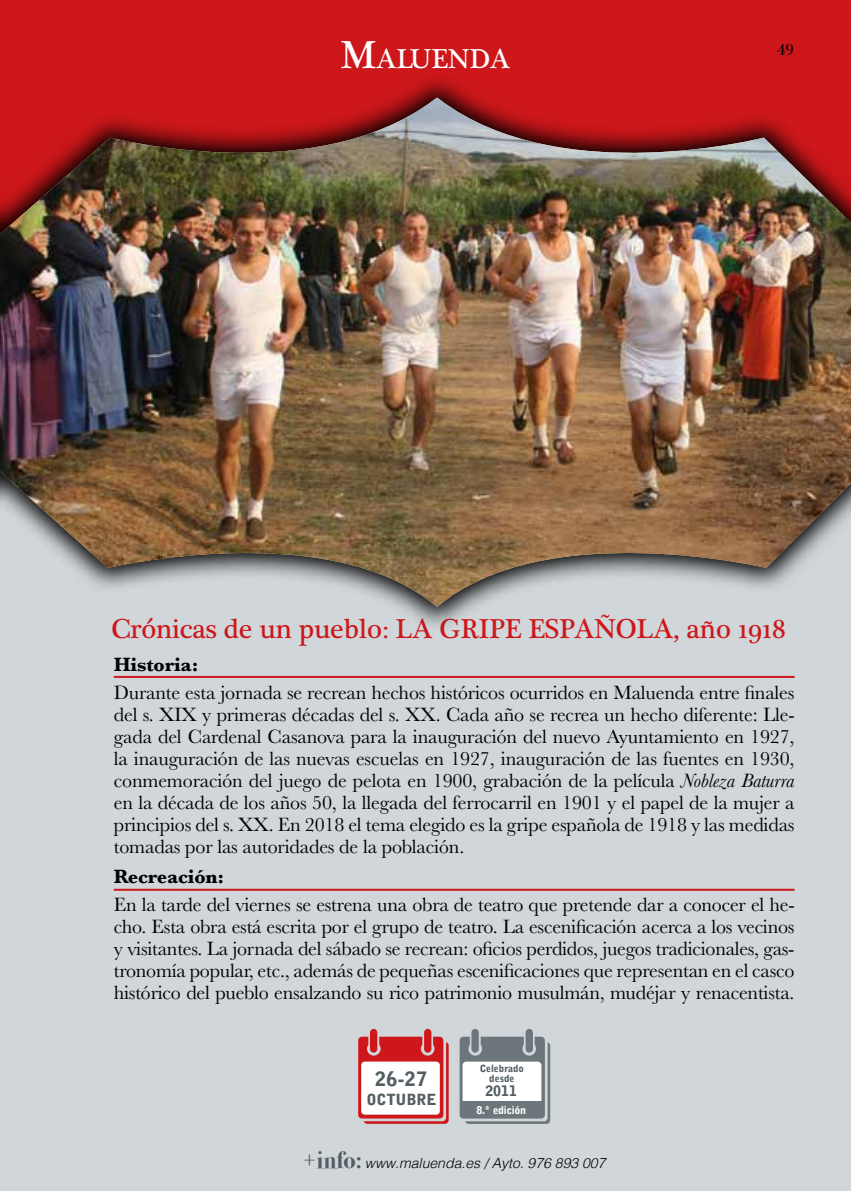
<style>
.page{position:relative;width:851px;height:1191px;background:#fff}
.page>*{position:absolute;margin:0;border:0;box-sizing:border-box;transform-origin:0 0}
.t1{font:28px "Plantagenet Cherokee";letter-spacing:-.01em;color:#cd171a}
.t2{font:28px "Plantagenet Cherokee";letter-spacing:-.015em;color:#fff}
.t3{font:20px/22px "Baskerville";letter-spacing:-.01em;color:#000;text-align:justify}
.t4{font:700 20px "Baskerville";letter-spacing:-.01em;color:#000}
.t5{font:900 19.8px "Bell Gothic Std";color:#535d62}
.t6{font:16px "Bodoni Svty Two ITCTT";color:#000}
.t7{font:900 15.4px "Bell Gothic Std";letter-spacing:-.015em;color:#535d62}
.t8{font:900 14.4px "Bell Gothic Std";color:#535d62}
.t9{font:italic 300 14px "Helvetica";color:#000}
.t10{font:900 10.8px "Bell Gothic Std";letter-spacing:-.025em;color:#fff}
.t11{font:900 9.8px/10px "Bell Gothic Std";color:#535d62;text-align:center}
.s1{font-size:40px}
.s2{font-style:italic}
.s3{font-family:"Bodoni Svty Two ITCTT";font-weight:700;font-style:normal;font-size:24px;color:#535d62}
</style>
<div class="page">
<div style="left:0;top:425px;width:850px;height:766px;background:#d1d6da"></div>
<div style="left:0;top:0;width:850px;height:268px;background:#cd171a"></div>
<hr style="left:114px;top:888px;width:680px;height:2px;background:#cd171a">
<hr style="left:114px;top:676px;width:680px;height:2px;background:#cd171a">
<img style="left:0;top:98px;width:850px;height:508px">
<div style="left:424px;top:1029px;width:7px;height:23px;background:#cd171a;border-radius:4px"></div>
<div style="left:370px;top:1029px;width:7px;height:23px;background:#cd171a;border-radius:4px"></div>
<svg style="left:358px;top:1036px;width:90px;height:87px;background:#e7a5a6"></svg>
<div style="left:525px;top:1029px;width:8px;height:23px;background:#6d767a;border-radius:4px"></div>
<div style="left:471px;top:1029px;width:7px;height:23px;background:#6d767a;border-radius:4px"></div>
<svg style="left:459px;top:1036px;width:91px;height:88px;background:#afb4b7"></svg>
<h1 class="t2" style="left:340px;top:42px;width:171px"><span class="s1">M</span>ALUENDA</h1>
<p class="t6" style="left:777px;top:36px;width:19px">49</p>
<h1 class="t1" style="left:111px;top:612px;width:675px">Crónicas de un pueblo: LA GRIPE ESPAÑOLA, año 1918</h1>
<p class="t4" style="left:114px;top:651px;width:86px">Historia:</p>
<p class="t3" style="left:114px;top:682px;width:682px">Durante esta jornada se recrean hechos históricos ocurridos en Maluenda entre finales del s. XIX y primeras décadas del s. XX. Cada año se recrea un hecho diferente: Lle&shy;gada del Cardenal Casanova para la inauguración del nuevo Ayuntamiento en 1927, la inauguración de las nuevas escuelas en 1927, inauguración de las fuentes en 1930, conmemoración del juego de pelota en 1900, grabación de la película <span class="s2">Nobleza Baturra </span>en la década de los años 50, la llegada del ferrocarril en 1901 y el papel de la mujer a principios del s. XX. En 2018 el tema elegido es la gripe española de 1918 y las medidas tomadas por las autoridades de la población.</p>
<p class="t4" style="left:114px;top:862px;width:112px">Recreación:</p>
<p class="t3" style="left:114px;top:893px;width:682px">En la tarde del viernes se estrena una obra de teatro que pretende dar a conocer el he&shy;cho. Esta obra está escrita por el grupo de teatro. La escenificación acerca a los vecinos y visitantes. La jornada del sábado se recrean: oficios perdidos, juegos tradicionales, gas&shy;tronomía popular, etc., además de pequeñas escenificaciones que representan en el casco histórico del pueblo ensalzando su rico patrimonio musulmán, mudéjar y renacentista.</p>
<p class="t5" style="left:375px;top:1067px;width:53px">26-27</p>
<p class="t11" style="left:479px;top:1064px;width:46px">Celebrado desde</p>
<p class="t8" style="left:485px;top:1082px;width:33px">2011</p>
<p class="t10" style="left:476px;top:1103px;width:51px">8.ª edición</p>
<p class="t7" style="left:366px;top:1090px;width:72px">OCTUBRE</p>
<p class="t9" style="left:303px;top:1151px;width:304px"><span class="s3">+info:</span> www.maluenda.es / Ayto. 976 893 007</p>
</div>
